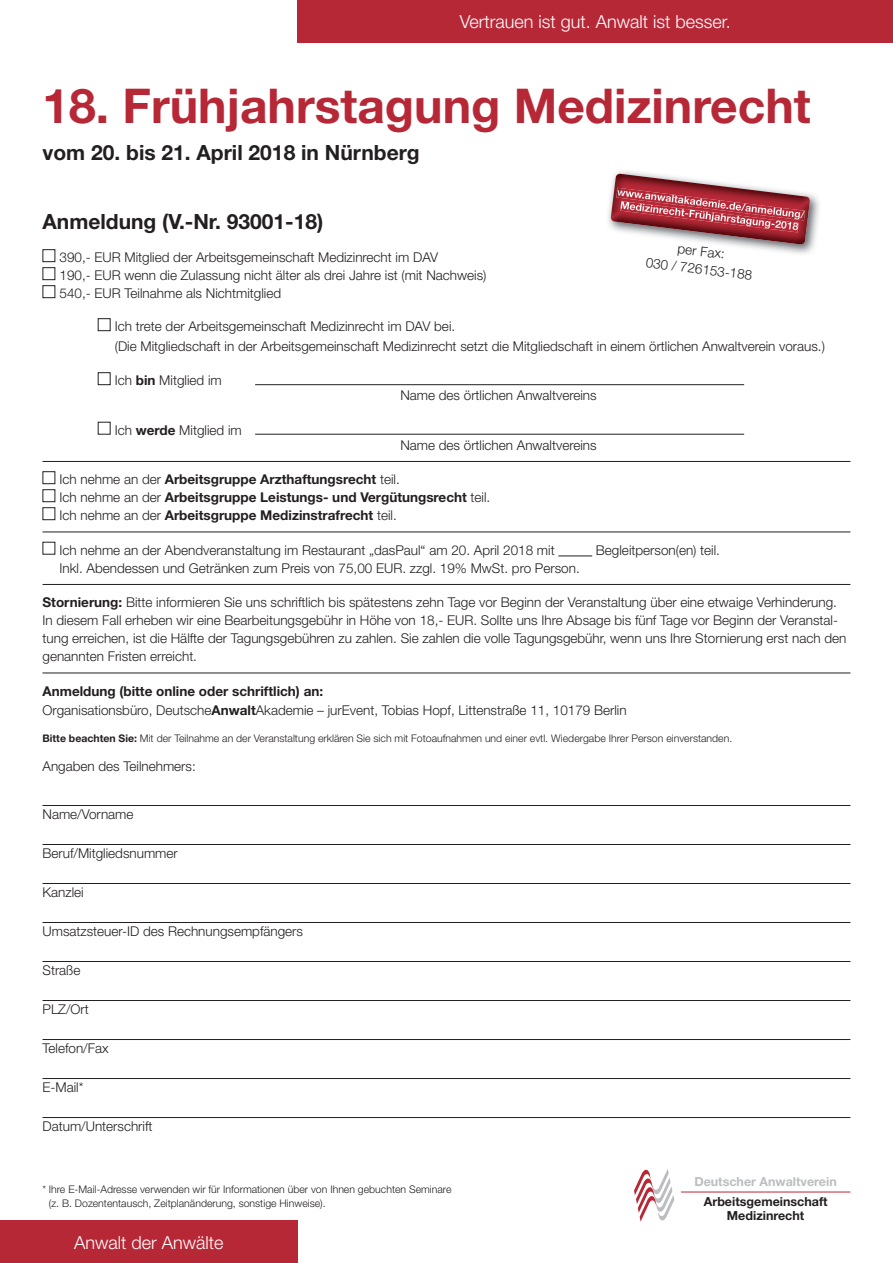
<style>
.page{position:relative;width:893px;height:1263px;background:#fff}
.page>*{position:absolute;margin:0;border:0;box-sizing:border-box;transform-origin:0 0}
.t1{font:700 48px "Helvetica Neue";color:#b72837}
.t2{font:700 21px "Helvetica Neue";color:#231f20}
.t3{font:300 18px "Helvetica Neue";color:#fff}
.t4{font:300 13.5px/18px "Helvetica Neue";color:#231f20}
.t5{font:700 13.5px/18px "Helvetica Neue";color:#231f20}
.t6{font:700 12.45px "Helvetica Neue";color:#231f20}
.t7{font:700 12.45px "Helvetica Neue";color:#bcbdc0}
.t8{font:300 10.5px/13.5px "Helvetica Neue";color:#231f20}
.s1{font-weight:700}
.s2{font-weight:300}
</style>
<div class="page">
<hr style="left:255px;top:384px;width:489px;height:1px;background:#231f20">
<hr style="left:255px;top:434px;width:489px;height:1px;background:#231f20">
<hr style="left:43px;top:461px;width:807px;height:1px;background:#231f20">
<hr style="left:43px;top:532px;width:807px;height:1px;background:#231f20">
<hr style="left:558px;top:556px;width:34px;height:1px;background:#231f20">
<hr style="left:43px;top:584px;width:807px;height:1px;background:#231f20">
<hr style="left:43px;top:673px;width:807px;height:1px;background:#231f20">
<hr style="left:43px;top:805px;width:807px;height:1px;background:#231f20">
<hr style="left:43px;top:844px;width:807px;height:1px;background:#231f20">
<hr style="left:43px;top:883px;width:807px;height:1px;background:#231f20">
<hr style="left:43px;top:922px;width:807px;height:1px;background:#231f20">
<hr style="left:43px;top:961px;width:807px;height:1px;background:#231f20">
<hr style="left:43px;top:1000px;width:807px;height:1px;background:#231f20">
<hr style="left:43px;top:1039px;width:807px;height:1px;background:#231f20">
<hr style="left:43px;top:1078px;width:807px;height:1px;background:#231f20">
<hr style="left:43px;top:1117px;width:807px;height:1px;background:#231f20">
<div style="left:43px;top:249px;width:12px;height:13px;border:1px solid #231f20"></div>
<div style="left:43px;top:267px;width:12px;height:13px;border:1px solid #231f20"></div>
<div style="left:43px;top:285px;width:12px;height:13px;border:1px solid #231f20"></div>
<div style="left:98px;top:318px;width:13px;height:13px;border:1px solid #231f20"></div>
<div style="left:98px;top:372px;width:13px;height:13px;border:1px solid #231f20"></div>
<div style="left:43px;top:471px;width:12px;height:13px;border:1px solid #231f20"></div>
<div style="left:43px;top:489px;width:12px;height:13px;border:1px solid #231f20"></div>
<div style="left:43px;top:507px;width:12px;height:13px;border:1px solid #231f20"></div>
<div style="left:298px;top:0;width:595px;height:43px;background:#b72837"></div>
<div style="left:0;top:1220px;width:298px;height:43px;background:#b72837"></div>
<hr style="left:681px;top:1192px;width:169px;height:1px;background:#b72837">
<svg style="left:634px;top:1169px;width:40px;height:53px"></svg>
<img style="left:608px;top:171px;width:211px;height:83px">
<img style="left:611px;top:174px;width:199px;height:70px">
<img style="left:616px;top:188px;width:189px;height:32px">
<img style="left:620px;top:201px;width:179px;height:31px">
<h3 class="t3" style="left:460px;top:11px;width:273px">Vertrauen ist gut. Anwalt ist besser.</h3>
<h1 class="t1" style="left:43px;top:76px;width:770px">18. Frühjahrstagung Medizinrecht</h1>
<h2 class="t2" style="left:43px;top:140px;width:379px">vom 20. bis 21. April 2018 in Nürnberg</h2>
<h2 class="t2" style="left:43px;top:209px;width:282px">Anmeldung (V.-Nr. 93001-18)</h2>
<p class="t4" style="left:60px;top:248px;width:428px">390,- EUR Mitglied der Arbeitsgemeinschaft Medizinrecht im DAV<br>190,- EUR wenn die Zulassung nicht älter als drei Jahre ist (mit Nachweis)<br>540,- EUR Teilnahme als Nichtmitglied</p>
<p class="t4" style="left:115px;top:316px;width:712px;line-height:19.5px">Ich trete der Arbeitsgemeinschaft Medizinrecht im DAV bei.<br>(Die Mitgliedschaft in der Arbeitsgemeinschaft Medizinrecht setzt die Mitgliedschaft in einem örtlichen Anwaltverein voraus.)</p>
<p class="t4" style="left:115px;top:371px;width:108px">Ich <span class="s1">bin</span> Mitglied im</p>
<p class="t4" style="left:400px;top:386px;width:198px">Name des örtlichen Anwaltvereins</p>
<p class="t4" style="left:115px;top:420px;width:128px">Ich <span class="s1">werde</span> Mitglied im</p>
<p class="t4" style="left:400px;top:435px;width:198px">Name des örtlichen Anwaltvereins</p>
<p class="t5" style="left:60px;top:470px;width:432px"><span class="s2">Ich nehme an der</span> Arbeitsgruppe Arzthaftungsrecht <span class="s2">teil.<br>Ich nehme an der</span> Arbeitsgruppe Leistungs- und Vergütungsrecht <span class="s2">teil.<br>Ich nehme an der</span> Arbeitsgruppe Medizinstrafrecht <span class="s2">teil.</span></p>
<p class="t4" style="left:60px;top:540px;width:497px">Ich nehme an der Abendveranstaltung im Restaurant „dasPaul“ am 20. April 2018 mit</p>
<p class="t4" style="left:596px;top:540px;width:126px">Begleitperson(en) teil.</p>
<p class="t4" style="left:60px;top:558px;width:522px">Inkl. Abendessen und Getränken zum Preis von 75,00 EUR. zzgl. 19% MwSt. pro Person.</p>
<p class="t4" style="left:43px;top:593px;width:805px"><span class="s1">Stornierung:</span> Bitte informieren Sie uns schriftlich bis spätestens zehn Tage vor Beginn der Veranstaltung über eine etwaige Verhinderung.<br>In diesem Fall erheben wir eine Bearbeitungsgebühr in Höhe von 18,- EUR. Sollte uns Ihre Absage bis fünf Tage vor Beginn der Veranstal&shy;tung erreichen, ist die Hälfte der Tagungsgebühren zu zahlen. Sie zahlen die volle Tagungsgebühr, wenn uns Ihre Stornierung erst nach den genannten Fristen erreicht.</p>
<p class="t4" style="left:43px;top:681px;width:586px;line-height:19.5px"><span class="s1">Anmeldung (bitte online oder schriftlich) an:<br></span>Organisationsbüro, Deutsche<span class="s1">Anwalt</span>Akademie – jurEvent, Tobias Hopf, Littenstraße 11, 10179 Berlin</p>
<p class="t8" style="left:43px;top:731px;width:691px"><span class="s1">Bitte beachten Sie:</span> Mit der Teilnahme an der Veranstaltung erklären Sie sich mit Fotoaufnahmen und einer evtl. Wiedergabe Ihrer Person einverstanden.</p>
<p class="t4" style="left:43px;top:756px;width:155px">Angaben des Teilnehmers:</p>
<p class="t4" style="left:43px;top:804px;width:93px">Name/Vorname</p>
<p class="t4" style="left:43px;top:843px;width:137px">Beruf/Mitgliedsnummer</p>
<p class="t4" style="left:43px;top:882px;width:43px">Kanzlei</p>
<p class="t4" style="left:43px;top:921px;width:262px">Umsatzsteuer-ID des Rechnungsempfängers</p>
<p class="t4" style="left:43px;top:960px;width:40px">Straße</p>
<p class="t4" style="left:43px;top:999px;width:48px">PLZ/Ort</p>
<p class="t4" style="left:43px;top:1038px;width:68px">Telefon/Fax</p>
<p class="t4" style="left:43px;top:1077px;width:42px">E-Mail*</p>
<p class="t4" style="left:43px;top:1116px;width:111px">Datum/Unterschrift</p>
<p class="t4" style="left:649px;top:235px;width:109px;text-align:center;rotate:7deg">per Fax:<br>030 / 726153-188</p>
<p class="t8" style="left:49px;top:1182px;width:404px;text-indent:-6px">* Ihre E-Mail-Adresse verwenden wir für Informationen über von Ihnen gebuchten Seminare (z. B. Dozententausch, Zeitplanänderung, sonstige Hinweise).</p>
<h3 class="t3" style="left:74px;top:1231px;width:151px">Anwalt der Anwälte</h3>
<p class="t7" style="left:694px;top:1174px;width:144px">Deutscher Anwaltverein</p>
<p class="t6" style="left:704px;top:1194px;width:125px">Arbeitsgemeinschaft</p>
<p class="t6" style="left:727px;top:1208px;width:79px">Medizinrecht</p>
</div>
